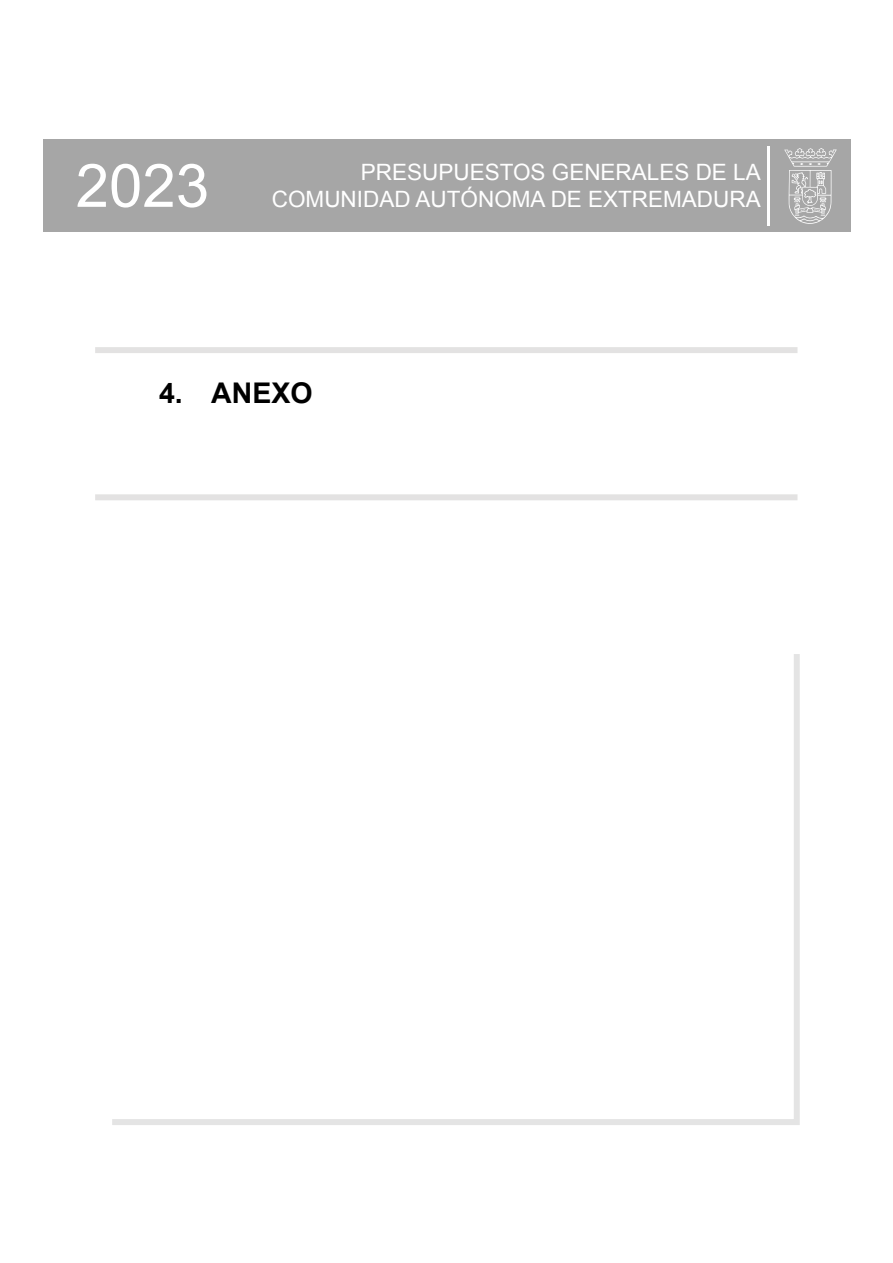
<style>
.page{position:relative;width:893px;height:1263px;background:#fff}
.page>*{position:absolute;margin:0;border:0;box-sizing:border-box;transform-origin:0 0}
.t1{font:60px "Arial";color:#fff}
.t2{font:700 28.5px "Arial";color:#000}
.t3{font:22.5px/27px "Arial";color:#fff;text-align:right}
</style>
<div class="page">
<div style="left:43px;top:140px;width:808px;height:92px;background:#a6a6a6"></div>
<svg style="left:112px;top:654px;width:688px;height:471px"></svg>
<div style="left:95px;top:347px;width:702px;height:6px;background:#e3e2e2"></div>
<div style="left:95px;top:494px;width:702px;height:6px;background:#e3e2e2"></div>
<svg style="left:784px;top:148px;width:53px;height:76px"></svg>
<hr style="left:767px;top:146px;width:2px;height:80px;background:#fff">
<h1 class="t1" style="left:76px;top:144px;width:135px">2023</h1>
<p class="t3" style="left:272px;top:158px;width:490px">PRESUPUESTOS GENERALES DE LA<br>COMUNIDAD AUTÓNOMA DE EXTREMADURA</p>
<p class="t2" style="left:159px;top:373px;width:155px">4. ANEXO</p>
</div>
